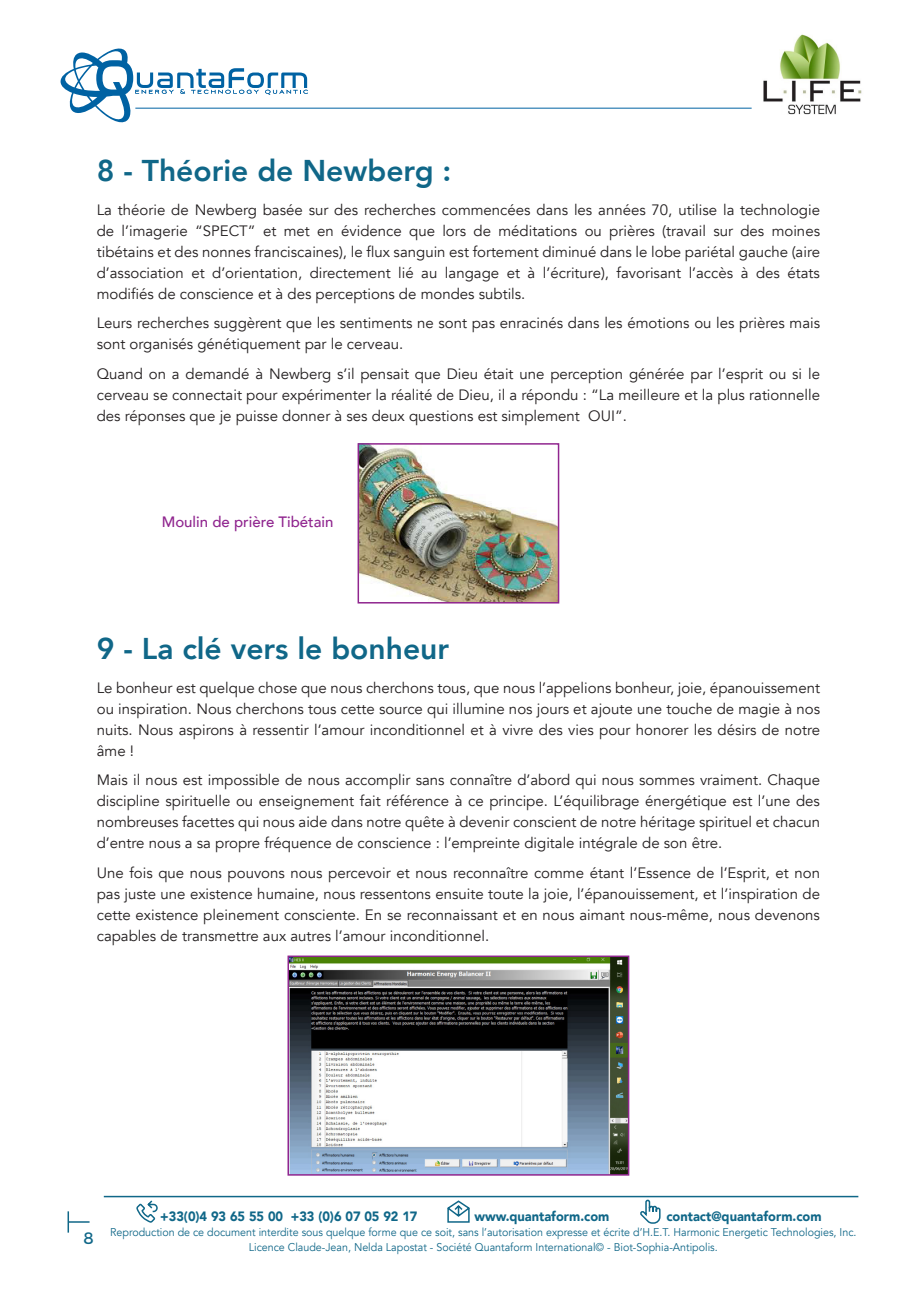
<style>
.page{position:relative;width:919px;height:1289px;background:#fff}
.page>*{position:absolute;margin:0;border:0;box-sizing:border-box;transform-origin:0 0}
.t1{font:800 30px "Avenir";color:#106788}
.t2{font:16.5px "Montserrat";color:#106788}
.t3{font:15px/21px "Avenir";color:#231f20;text-align:justify}
.t4{font:500 15px "Avenir";color:#90268f}
.t5{font:900 13.5px "Avenir";color:#106788;scale:.95 1}
.t6{font:11.25px/15px "Avenir";color:#106788;text-align:center;scale:.95 1}
</style>
<div class="page">
<svg style="left:69px;top:1221px;width:21px;height:1px"></svg>
<hr style="left:67px;top:1211px;width:2px;height:21px;background:#106788">
<hr style="left:104px;top:1195px;width:754px;height:2px;background:#106788">
<svg style="left:136px;top:1200px;width:22px;height:23px"></svg>
<svg style="left:447px;top:1200px;width:23px;height:23px"></svg>
<svg style="left:640px;top:1199px;width:21px;height:25px"></svg>
<hr style="left:135px;top:108px;width:616px;height:1px;background:#0062a3">
<svg style="left:60px;top:48px;width:248px;height:75px"></svg>
<img style="left:763px;top:34px;width:99px;height:81px">
<img style="left:360px;top:446px;width:196px;height:154px">
<div style="left:357px;top:443px;width:202px;height:160px;border:2px solid #90268f"></div>
<img style="left:290px;top:958px;width:336px;height:214px">
<div style="left:287px;top:955px;width:342px;height:220px;border:2px solid #90268f"></div>
<p class="t1" style="left:97px;top:147px;width:356px">8 - Théorie de Newberg :</p>
<p class="t3" style="left:97px;top:199px;width:724px">La théorie de Newberg basée sur des recherches commencées dans les années 70, utilise la technologie de l’imagerie “SPECT” et met en évidence que lors de méditations ou prières (travail sur des moines tibétains et des nonnes franciscaines), le flux sanguin est fortement diminué dans le lobe pariétal gauche (aire d’association et d’orientation, directement lié au langage et à l’écriture), favorisant l’accès à des états modifiés de conscience et à des perceptions de mondes subtils.</p>
<p class="t3" style="left:97px;top:313px;width:724px">Leurs recherches suggèrent que les sentiments ne sont pas enracinés dans les émotions ou les prières mais sont organisés génétiquement par le cerveau.</p>
<p class="t3" style="left:97px;top:363px;width:724px">Quand on a demandé à Newberg s’il pensait que Dieu était une perception générée par l’esprit ou si le cerveau se connectait pour expérimenter la réalité de Dieu, il a répondu : “La meilleure et la plus rationnelle des réponses que je puisse donner à ses deux questions est simplement OUI”.</p>
<p class="t4" style="left:162px;top:509px;width:173px">Moulin de prière Tibétain</p>
<p class="t1" style="left:97px;top:625px;width:354px">9 - La clé vers le bonheur</p>
<p class="t3" style="left:97px;top:677px;width:724px">Le bonheur est quelque chose que nous cherchons tous, que nous l’appelions bonheur, joie, épanouissement ou inspiration. Nous cherchons tous cette source qui illumine nos jours et ajoute une touche de magie à nos nuits. Nous aspirons à ressentir l’amour inconditionnel et à vivre des vies pour honorer les désirs de notre âme !</p>
<p class="t3" style="left:97px;top:770px;width:724px">Mais il nous est impossible de nous accomplir sans connaître d’abord qui nous sommes vraiment. Chaque discipline spirituelle ou enseignement fait référence à ce principe. L’équilibrage énergétique est l’une des nombreuses facettes qui nous aide dans notre quête à devenir conscient de notre héritage spirituel et chacun d’entre nous a sa propre fréquence de conscience : l’empreinte digitale intégrale de son être.</p>
<p class="t3" style="left:97px;top:862px;width:724px">Une fois que nous pouvons nous percevoir et nous reconnaître comme étant l’Essence de l’Esprit, et non pas juste une existence humaine, nous ressentons ensuite toute la joie, l’épanouissement, et l’inspiration de cette existence pleinement consciente. En se reconnaissant et en nous aimant nous-même, nous devenons capables de transmettre aux autres l’amour inconditionnel.</p>
<p class="t2" style="left:83px;top:1225px;width:12px">8</p>
<p class="t5" style="left:160px;top:1204px;width:272px">+33(0)4 93 65 55 00 +33 (0)6 07 05 92 17</p>
<p class="t5" style="left:474px;top:1204px;width:143px">www.quantaform.com</p>
<p class="t5" style="left:666px;top:1204px;width:165px">contact@quantaform.com</p>
<p class="t6" style="left:110px;top:1224px;width:787px">Reproduction de ce document interdite sous quelque forme que ce soit, sans l’autorisation expresse et écrite d’H.E.T. Harmonic Energetic Technologies, Inc.<br>Licence Claude-Jean, Nelda Lapostat - Société Quantaform International© - Biot-Sophia-Antipolis.</p>
</div>
